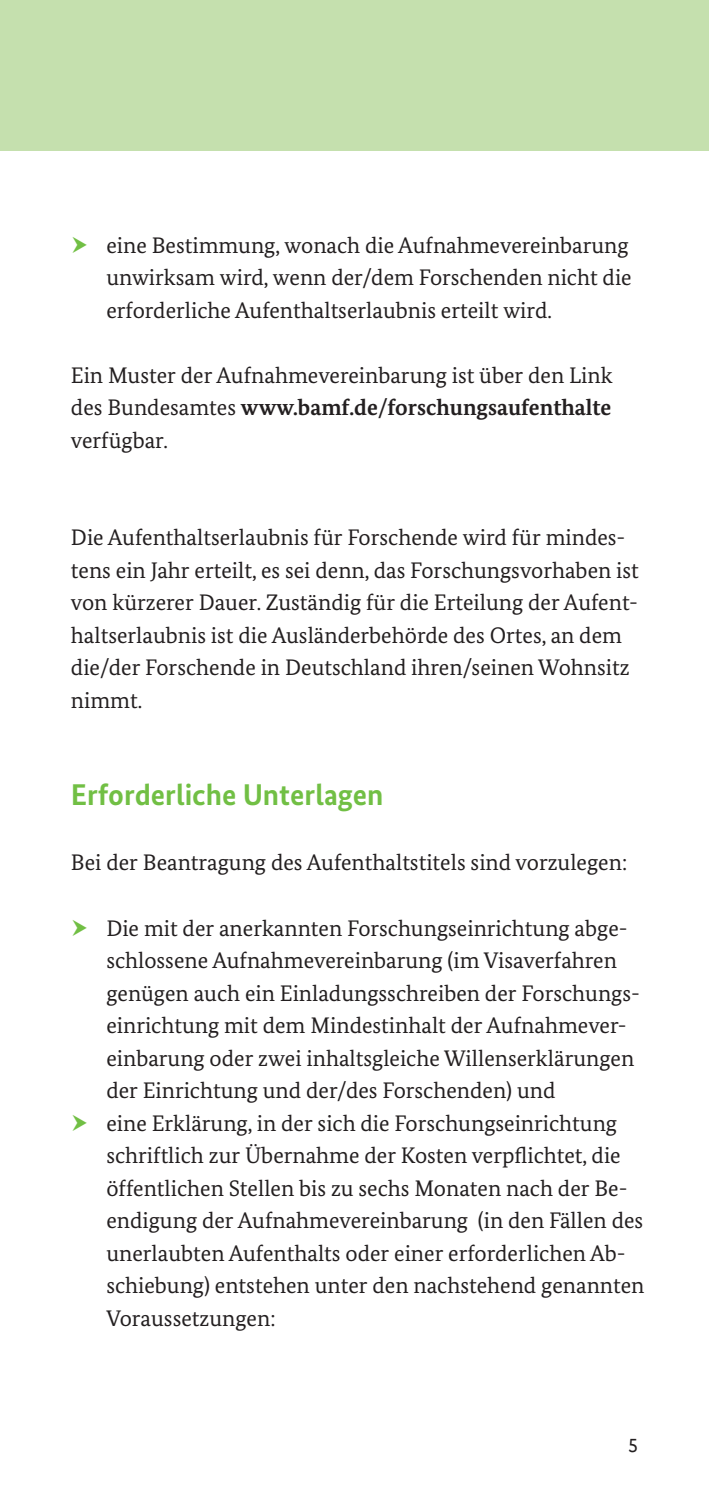
<style>
.page{position:relative;width:709px;height:1489px;background:#fff}
.page>*{position:absolute;margin:0;border:0;box-sizing:border-box;transform-origin:0 0}
.t1{font:700 30px "Bundes Sans";color:#71bf44}
.t2{font:22.5px/32.5px "Bundes Serif";color:#231f20}
.t3{font:20px "Bundes Sans Office T";color:#231f20}
.s1{font-weight:700}
</style>
<div class="page">
<div style="left:0;top:0;width:709px;height:150px;background:#c5e0ae"></div>
<p class="t2" style="left:106px;top:228px;width:527px">eine Bestimmung, wonach die Aufnahmevereinbarung unwirksam wird, wenn der/dem Forschenden nicht die erforderliche Aufenthaltserlaubnis erteilt wird.</p>
<p class="t2" style="left:71px;top:358px;width:543px;text-align:justify">Ein Muster der Aufnahmevereinbarung ist über den Link des Bundesamtes <span class="s1">www.bamf.de/forschungsaufenthalte </span>verfügbar.</p>
<p class="t2" style="left:71px;top:521px;width:569px">Die Aufenthaltserlaubnis für Forschende wird für mindes&shy;tens ein Jahr erteilt, es sei denn, das Forschungsvorhaben ist von kürzerer Dauer. Zuständig für die Erteilung der Aufent&shy;haltserlaubnis ist die Ausländerbehörde des Ortes, an dem die/der Forschende in Deutschland ihren/seinen Wohnsitz nimmt.</p>
<h1 class="t1" style="left:71px;top:776px;width:314px">Erforderliche Unterlagen</h1>
<p class="t2" style="left:71px;top:846px;width:558px">Bei der Beantragung des Aufenthaltstitels sind vorzulegen:</p>
<p class="t2" style="left:106px;top:911px;width:539px">Die mit der anerkannten Forschungseinrichtung abge&shy;schlossene Aufnahmevereinbarung (im Visaverfahren genügen auch ein Einladungsschreiben der Forschungs&shy;einrichtung mit dem Mindestinhalt der Aufnahmever&shy;einbarung oder zwei inhaltsgleiche Willenserklärungen der Einrichtung und der/des Forschenden) und<br>eine Erklärung, in der sich die Forschungseinrichtung schriftlich zur Übernahme der Kosten verpflichtet, die öffentlichen Stellen bis zu sechs Monaten nach der Be&shy;endigung der Aufnahmevereinbarung (in den Fällen des unerlaubten Aufenthalts oder einer erforderlichen Ab&shy;schiebung) entstehen unter den nachstehend genannten Voraussetzungen:</p>
<p class="t3" style="left:628px;top:1433px;width:11px">5</p>
</div>
